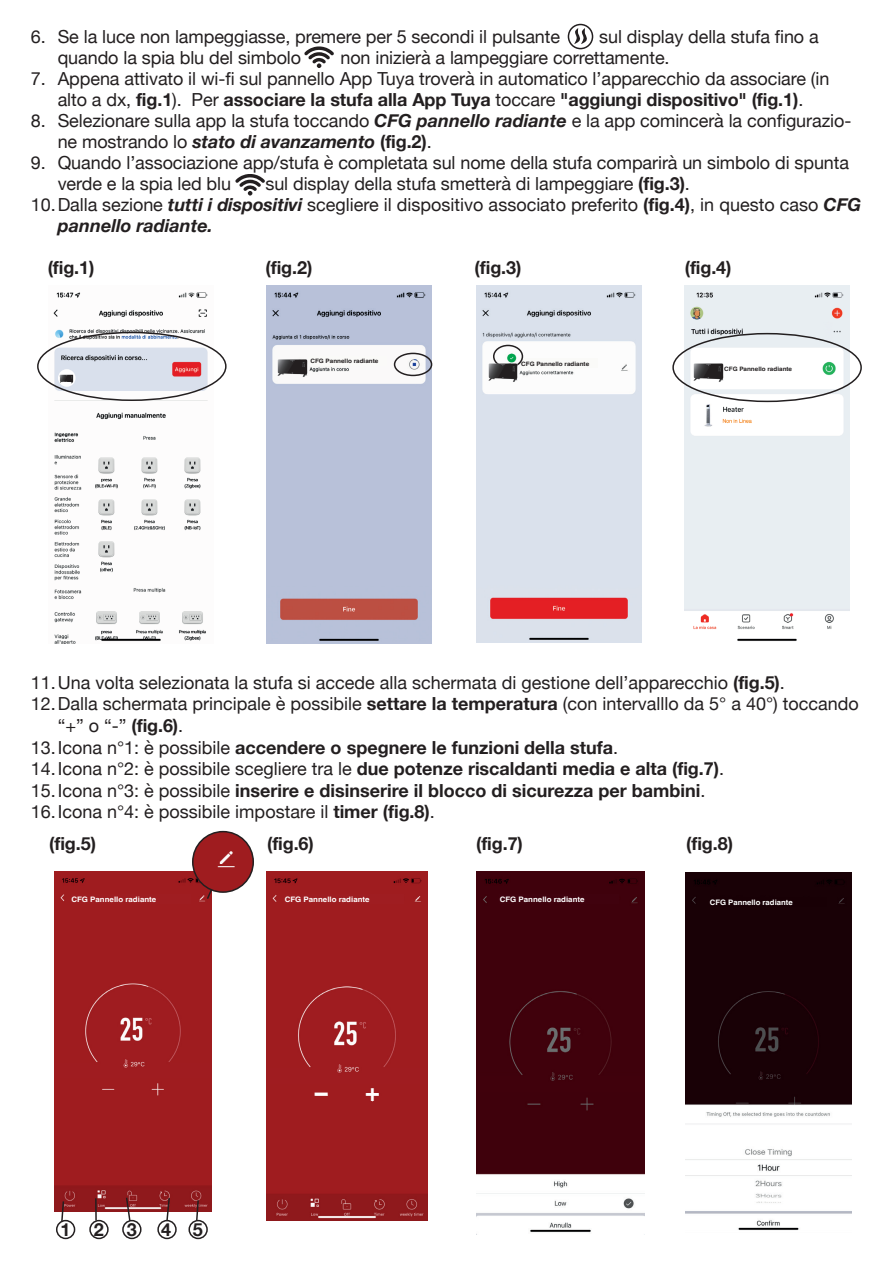
<style>
.page{position:relative;width:893px;height:1263px;background:#fff}
.page>*{position:absolute;margin:0;border:0;box-sizing:border-box;transform-origin:0 0}
.t1{font:700 25.65px "Helvetica Neue";color:#fff;scale:1.69 1}
.t2{font:18px/21px "Helvetica Neue";letter-spacing:-.005em;color:#231f20}
.t3{font:700 18px "Helvetica Neue";color:#231f20}
.t4{font:italic 700 18px "Helvetica Neue";color:#231f20}
.t5{font:700 7.5px "Helvetica";color:#fff;scale:1.06 1}
.t6{font:700 7.5px "Helvetica";color:#fff}
.t7{font:700 6px "Helvetica";color:#231f20;scale:1.06 1}
.s1{font-weight:700}
.s2{font-weight:700;font-style:italic}
.s3{font-weight:400}
</style>
<div class="page">
<img style="left:685px;top:286px;width:165px;height:355px">
<div style="left:568px;top:24px;width:25px;height:25px;border:2px solid #231f20;border-radius:50%"></div>
<svg style="left:574px;top:28px;width:14px;height:16px"></svg>
<svg style="left:235px;top:174px;width:30px;height:22px"></svg>
<svg style="left:304px;top:46px;width:30px;height:22px"></svg>
<img style="left:49px;top:292px;width:165px;height:351px">
<div style="left:37px;top:332px;width:190px;height:69px;border:2px solid #231f20;border-radius:50%"></div>
<img style="left:267px;top:286px;width:165px;height:357px">
<div style="left:394px;top:353px;width:38px;height:23px;border:2px solid #231f20;border-radius:50%"></div>
<img style="left:477px;top:286px;width:165px;height:357px">
<div style="left:672px;top:333px;width:190px;height:69px;border:2px solid #231f20;border-radius:50%"></div>
<img style="left:55px;top:871px;width:157px;height:340px">
<img style="left:477px;top:871px;width:168px;height:364px">
<img style="left:266px;top:871px;width:162px;height:349px">
<img style="left:685px;top:872px;width:167px;height:358px">
<div style="left:56px;top:1220px;width:19px;height:19px;border:2px solid #231f20;border-radius:50%"></div>
<div style="left:89px;top:1220px;width:20px;height:19px;border:2px solid #231f20;border-radius:50%"></div>
<div style="left:122px;top:1220px;width:20px;height:19px;border:2px solid #231f20;border-radius:50%"></div>
<div style="left:157px;top:1220px;width:20px;height:19px;border:2px solid #231f20;border-radius:50%"></div>
<div style="left:188px;top:1220px;width:20px;height:19px;border:2px solid #231f20;border-radius:50%"></div>
<svg style="left:60px;top:1200px;width:5px;height:23px"></svg>
<hr style="left:95px;top:1198px;width:2px;height:22px;background:#231f20">
<svg style="left:125px;top:1196px;width:7px;height:26px"></svg>
<svg style="left:165px;top:1196px;width:6px;height:26px"></svg>
<svg style="left:195px;top:1199px;width:5px;height:23px"></svg>
<img style="left:193px;top:832px;width:60px;height:60px;border-radius:30px">
<div style="left:192px;top:831px;width:62px;height:62px;border:2px solid #231f20;border-radius:50%"></div>
<svg style="left:206px;top:888px;width:7px;height:13px"></svg>
<div style="left:710px;top:897px;width:116px;height:10px;background:#180005"></div>
<div style="left:500px;top:895px;width:119px;height:9px;background:#40020e"></div>
<div style="left:285px;top:895px;width:119px;height:9px;background:#9f1d21"></div>
<div style="left:71px;top:895px;width:120px;height:9px;background:#9f1d21"></div>
<div style="left:308px;top:356px;width:79px;height:10px;background:#fafaf8"></div>
<div style="left:519px;top:359px;width:78px;height:9px;background:#fafaf8"></div>
<div style="left:722px;top:364px;width:96px;height:10px;background:#fff"></div>
<div style="left:493px;top:345px;width:30px;height:23px;border:2px solid #231f20;border-radius:50%"></div>
<img style="left:277px;top:359px;width:31px;height:19px">
<img style="left:487px;top:363px;width:32px;height:19px">
<img style="left:693px;top:363px;width:31px;height:19px">
<div style="left:58px;top:369px;width:18px;height:18px;background:#fff;border-radius:50%"></div>
<img style="left:59px;top:374px;width:15px;height:9px">
<p class="t2" style="left:31px;top:27px;width:531px">6. Se la luce non lampeggiasse, premere per 5 secondi il pulsante</p>
<p class="t2" style="left:599px;top:27px;width:221px">sul display della stufa fino a</p>
<p class="t2" style="left:58px;top:48px;width:245px">quando la spia blu del simbolo</p>
<p class="t2" style="left:340px;top:48px;width:331px">non inizierà a lampeggiare correttamente.</p>
<p class="t2" style="left:31px;top:69px;width:800px;text-align:center">7. Appena attivato il wi-fi sul pannello App Tuya troverà in automatico l’apparecchio da associare (in alto a dx, <span class="s1">fig.1</span>). Per <span class="s1">associare la stufa alla App Tuya</span> toccare <span class="s1">"aggiungi dispositivo" (fig.1)</span>.</p>
<p class="t2" style="left:58px;top:111px;width:795px;text-indent:-27px">8. Selezionare sulla app la stufa toccando <span class="s2">CFG pannello radiante</span> e la app comincerà la configurazio&shy;ne mostrando lo <span class="s2">stato di avanzamento</span> <span class="s1">(fig.2)</span>.</p>
<p class="t2" style="left:58px;top:153px;width:793px;text-indent:-27px">9. Quando l’associazione app/stufa è completata sul nome della stufa comparirà un simbolo di spunta verde e la spia led blu</p>
<p class="t2" style="left:265px;top:174px;width:426px">sul display della stufa smetterà di lampeggiare <span class="s1">(fig.3)</span>.</p>
<p class="t2" style="left:31px;top:195px;width:832px">10.Dalla sezione <span class="s2">tutti i dispositivi</span> scegliere il dispositivo associato preferito <span class="s1">(fig.4)</span>, in questo caso <span class="s2">CFG</span></p>
<p class="t4" style="left:58px;top:211px;width:156px">pannello radiante.</p>
<p class="t3" style="left:48px;top:254px;width:48px">(fig.1)</p>
<p class="t3" style="left:266px;top:254px;width:48px">(fig.2)</p>
<p class="t3" style="left:475px;top:254px;width:48px">(fig.3)</p>
<p class="t3" style="left:685px;top:254px;width:48px">(fig.4)</p>
<p class="t7" style="left:310px;top:358px;width:66px">CFG Pannello radiante</p>
<p class="t7" style="left:521px;top:360px;width:66px">CFG Pannello radiante</p>
<p class="t7" style="left:724px;top:365px;width:66px">CFG Pannello radiante</p>
<p class="t2" style="left:31px;top:673px;width:756px">11.Una volta selezionata la stufa si accede alla schermata di gestione dell’apparecchio <span class="s1">(fig.5)</span>.</p>
<p class="t2" style="left:31px;top:694px;width:830px">12.Dalla schermata principale è possibile <span class="s1">settare la temperatura</span> (con intervalllo da 5° a 40°) toccando</p>
<p class="t2" style="left:58px;top:716px;width:127px">“+” o “-” <span class="s1">(fig.6)</span>.</p>
<p class="t3" style="left:31px;top:733px;width:589px"><span class="s3">13.Icona n°1: è possibile</span> accendere o spegnere le funzioni della stufa<span class="s3">.</span></p>
<p class="t3" style="left:31px;top:754px;width:695px"><span class="s3">14.Icona n°2: è possibile scegliere tra le</span> due potenze riscaldanti media e alta (fig.7)<span class="s3">.</span></p>
<p class="t3" style="left:31px;top:776px;width:676px"><span class="s3">15.Icona n°3: è possibile</span> inserire e disinserire il blocco di sicurezza per bambini<span class="s3">.</span></p>
<p class="t2" style="left:31px;top:802px;width:405px">16.Icona n°4: è possibile impostare il <span class="s1">timer (fig.8)</span>.</p>
<p class="t3" style="left:49px;top:829px;width:48px">(fig.5)</p>
<p class="t3" style="left:267px;top:829px;width:48px">(fig.6)</p>
<p class="t3" style="left:476px;top:829px;width:48px">(fig.7)</p>
<p class="t3" style="left:686px;top:829px;width:48px">(fig.8)</p>
<p class="t5" style="left:71px;top:895px;width:82px">CFG Pannello radiante</p>
<p class="t5" style="left:285px;top:895px;width:82px">CFG Pannello radiante</p>
<p class="t5" style="left:500px;top:895px;width:82px">CFG Pannello radiante</p>
<p class="t6" style="left:710px;top:897px;width:84px">CFG Pannello radiante</p>
<p class="t3" style="left:61px;top:1215px;width:12px">1</p>
<p class="t3" style="left:94px;top:1215px;width:12px">2</p>
<p class="t3" style="left:127px;top:1215px;width:12px">3</p>
<p class="t3" style="left:161px;top:1215px;width:43px">4 5</p>
<h1 class="t1" style="left:313px;top:1072px;width:41px">- +</h1>
</div>
